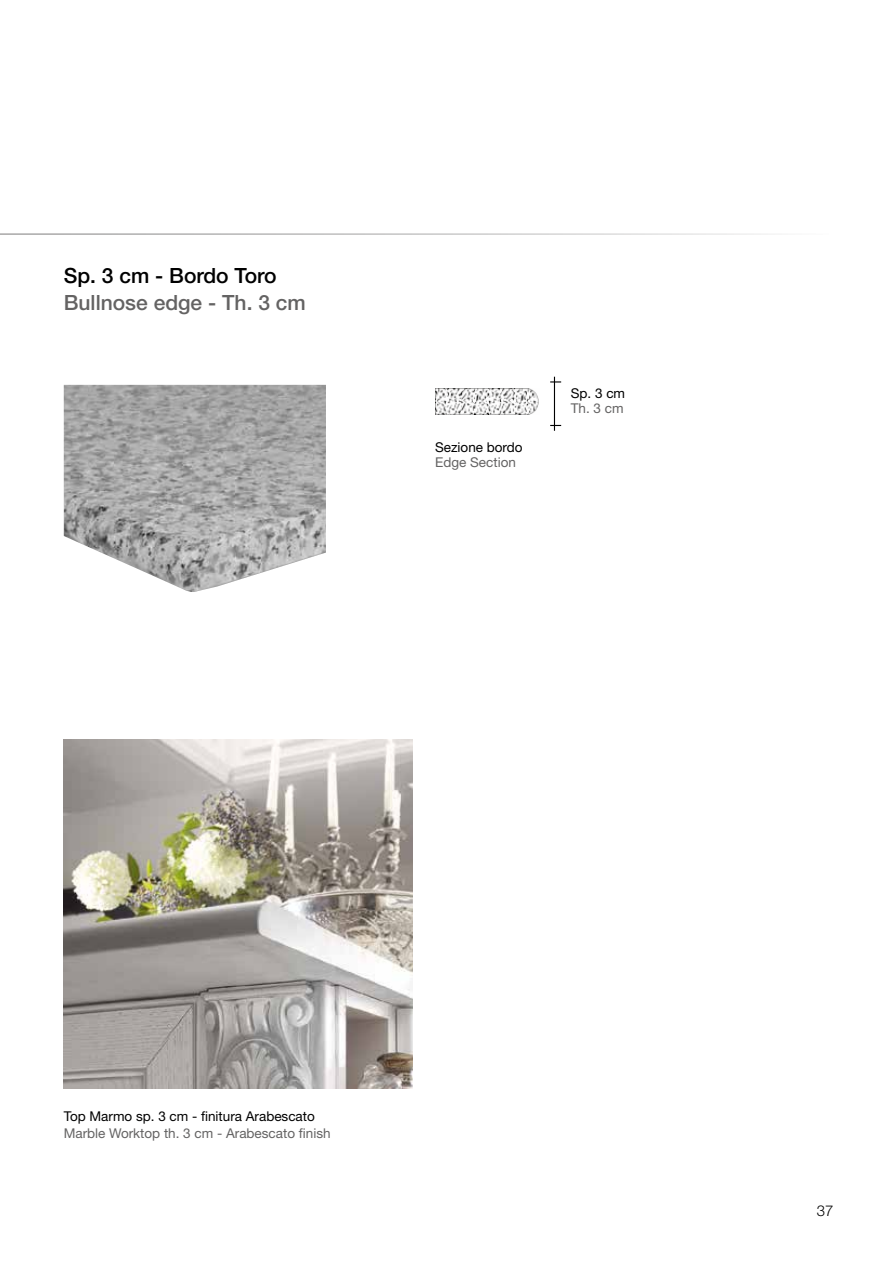
<style>
.page{position:relative;width:893px;height:1263px;background:#fff}
.page>*{position:absolute;margin:0;border:0;box-sizing:border-box;transform-origin:0 0}
.t1{font:500 21px "Helvetica Neue LT Std";color:#646363}
.t2{font:500 21px "Helvetica Neue LT Std";color:#000}
.t3{font:300 15px "Helvetica Neue LT Std";color:#000}
.t4{font:13.5px "Helvetica Neue LT Std";color:#646363}
.t5{font:13.5px "Helvetica Neue LT Std";color:#000}
</style>
<div class="page">
<hr style="left:0;top:234px;width:829px;height:1px;background:#646363">
<img style="left:64px;top:385px;width:262px;height:207px">
<hr style="left:554px;top:377px;width:1px;height:54px;background:#000">
<img style="left:435px;top:389px;width:104px;height:26px">
<img style="left:64px;top:740px;width:348px;height:349px">
<h1 class="t2" style="left:64px;top:263px;width:214px">Sp. 3 cm - Bordo Toro</h1>
<h1 class="t1" style="left:64px;top:290px;width:244px">Bullnose edge - Th. 3 cm</h1>
<p class="t5" style="left:435px;top:439px;width:89px">Sezione bordo</p>
<p class="t4" style="left:435px;top:454px;width:82px">Edge Section</p>
<p class="t5" style="left:571px;top:385px;width:56px">Sp. 3 cm</p>
<p class="t4" style="left:571px;top:400px;width:54px">Th. 3 cm</p>
<p class="t5" style="left:64px;top:1108px;width:253px">Top Marmo sp. 3 cm - finitura Arabescato</p>
<p class="t4" style="left:64px;top:1125px;width:268px">Marble Worktop th. 3 cm - Arabescato finish</p>
<p class="t3" style="left:817px;top:1202px;width:18px">37</p>
</div>
